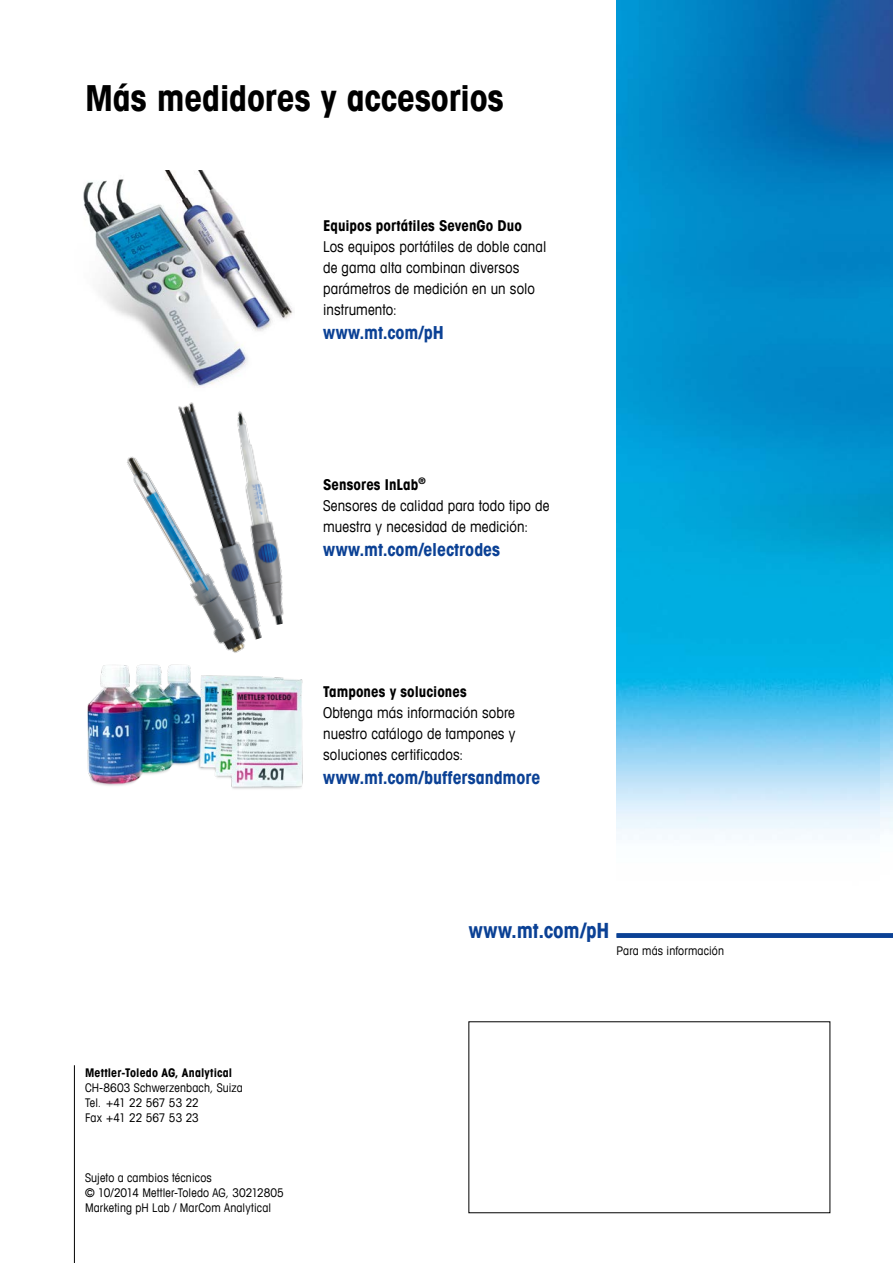
<style>
.page{position:relative;width:893px;height:1263px;background:#fff}
.page>*{position:absolute;margin:0;border:0;box-sizing:border-box;transform-origin:0 0}
.t1{font:700 condensed 36px "Avant Garde Com";letter-spacing:-.005em;color:#000}
.t2{font:700 condensed 21px "Avant Garde Com";letter-spacing:.005em;color:#0b4195}
.t3{font:700 condensed 18px "Avant Garde Com";color:#0b4195}
.t4{font:condensed 15px/21px "Avant Garde Com";letter-spacing:.005em;color:#000}
.t5{font:700 condensed 15px "Avant Garde Com";letter-spacing:.005em;color:#000}
.t6{font:condensed 12px/15px "Avant Garde Com";letter-spacing:.01em;color:#000}
.t7{font:700 condensed 12px "Avant Garde Com";letter-spacing:.01em;color:#000}
.s1{font-weight:700}
</style>
<div class="page">
<img style="left:617px;top:0;width:263px;height:840px">
<img style="left:880px;top:0;width:13px;height:830px">
<div style="left:617px;top:933px;width:276px;height:5px;background:#0b4195"></div>
<img style="left:83px;top:171px;width:210px;height:186px">
<img style="left:87px;top:668px;width:216px;height:121px">
<hr style="left:74px;top:1065px;width:1px;height:198px;background:#000">
<img style="left:102px;top:456px;width:142px;height:212px">
<img style="left:148px;top:357px;width:136px;height:290px">
<h1 class="t1" style="left:85px;top:75px;width:420px">Más medidores y accesorios</h1>
<p class="t5" style="left:323px;top:216px;width:200px">Equipos portátiles SevenGo Duo</p>
<p class="t4" style="left:323px;top:236px;width:225px">Los equipos portátiles de doble canal de gama alta combinan diversos parámetros de medición en un solo instrumento:</p>
<p class="t3" style="left:323px;top:321px;width:122px">www.mt.com/pH</p>
<p class="t4" style="left:323px;top:473px;width:228px"><span class="s1">Sensores InLab</span><sup>®<br></sup>Sensores de calidad para todo tipo de muestra y necesidad de medición:</p>
<p class="t3" style="left:323px;top:537px;width:179px">www.mt.com/electrodes</p>
<p class="t5" style="left:323px;top:681px;width:145px">Tampones y soluciones</p>
<p class="t4" style="left:323px;top:701px;width:194px;text-align:justify">Obtenga más información sobre nuestro catálogo de tampones y soluciones certificados:</p>
<p class="t3" style="left:323px;top:765px;width:219px">www.mt.com/buffersandmore</p>
<p class="t7" style="left:85px;top:1065px;width:149px">Mettler-Toledo AG, Analytical</p>
<p class="t6" style="left:85px;top:1080px;width:159px">CH-8603 Schwerzenbach, Suiza<br>Tel. +41 22 567 53 22<br>Fax +41 22 567 53 23</p>
<p class="t6" style="left:85px;top:1170px;width:200px">Sujeto a cambios técnicos<br>© 10/2014 Mettler-Toledo AG, 30212805<br>Marketing pH Lab / MarCom Analytical</p>
<h2 class="t2" style="left:469px;top:917px;width:142px">www.mt.com/pH</h2>
<p class="t6" style="left:617px;top:943px;width:109px">Para más información</p>
</div>
